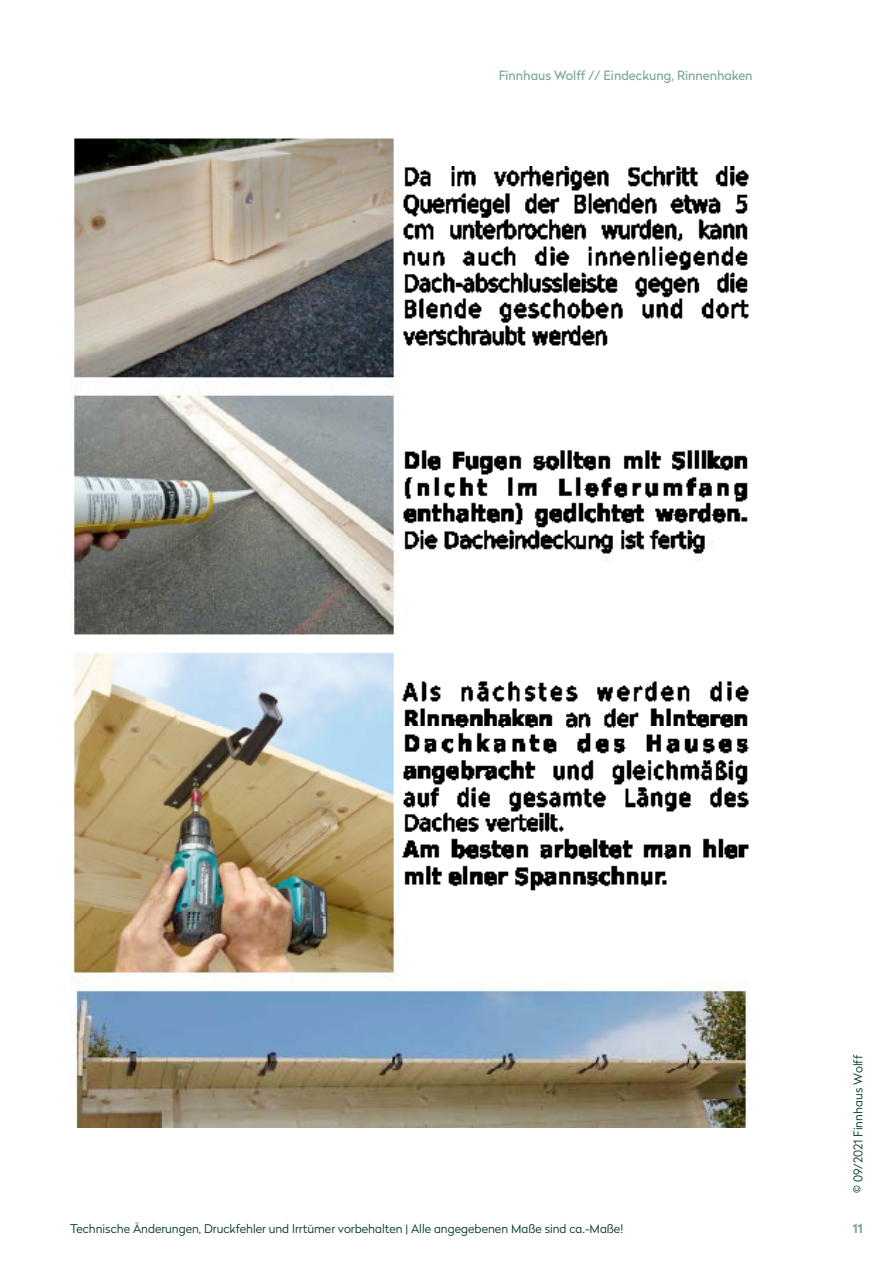
<style>
.page{position:relative;width:893px;height:1263px;background:#fff}
.page>*{position:absolute;margin:0;border:0;box-sizing:border-box;transform-origin:0 0}
.t1{font:12.75px "Radikal";color:#7ca79b}
.t2{font:700 12.75px "Radikal";color:#7ca79b}
.t3{font:300 12px "Radikal";color:#003629}
</style>
<div class="page">
<img style="left:70px;top:139px;width:679px;height:988px">
<p class="t1" style="left:499px;top:67px;width:255px">Finnhaus Wolff // Eindeckung, Rinnenhaken</p>
<p class="t3" style="left:850px;top:1193px;width:139px;rotate:-90deg">© 09/2021 Finnhaus Wolff</p>
<p class="t3" style="left:70px;top:1220px;width:555px">Technische Änderungen, Druckfehler und Irrtümer vorbehalten | Alle angegebenen Maße sind ca.-Maße!</p>
<p class="t2" style="left:853px;top:1219px;width:12px">11</p>
</div>
